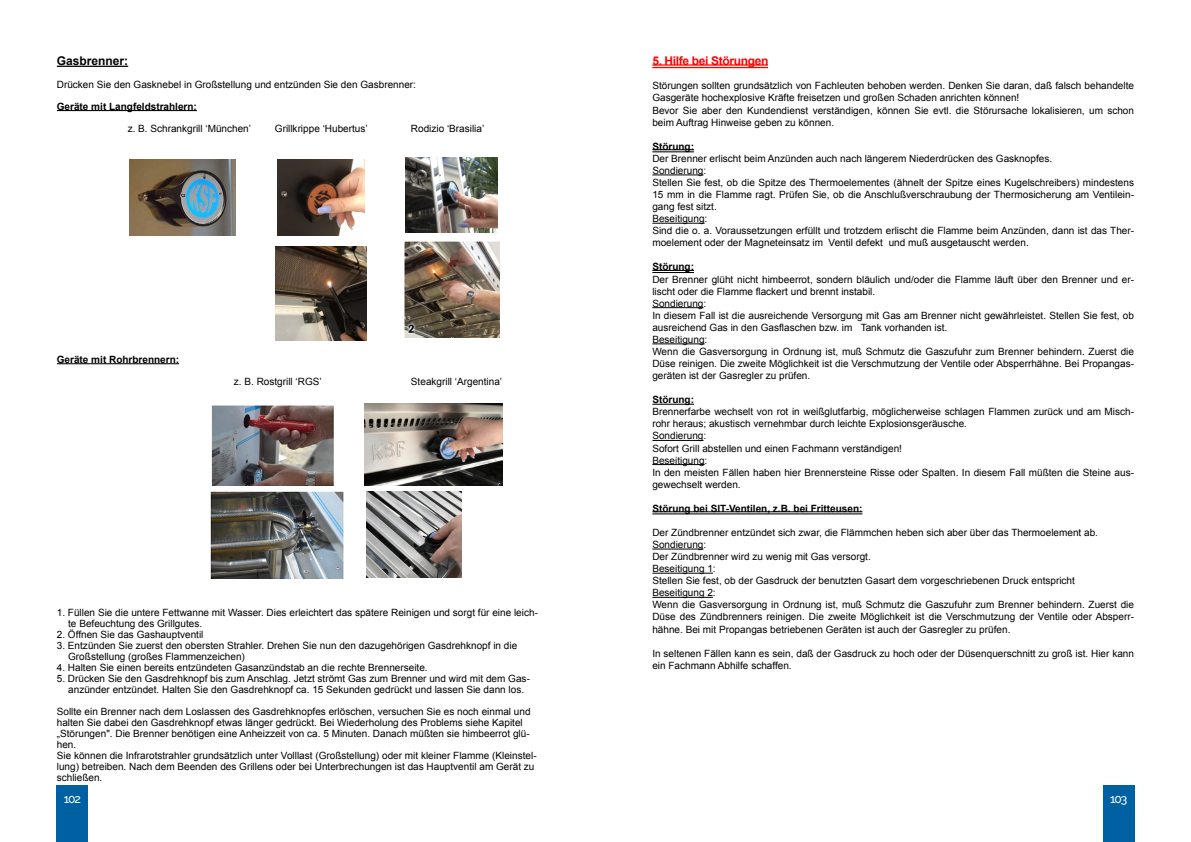
<style>
.page{position:relative;width:1191px;height:842px;background:#fff}
.page>*{position:absolute;margin:0;border:0;box-sizing:border-box;transform-origin:0 0}
.t1{font:700 12px "Arial";letter-spacing:-.03em;color:#f00}
.t2{font:700 12px "Arial";color:#000}
.t3{font:500 12px "Raleway";letter-spacing:-.085em;color:#fff}
.t4{font:10px/12.1px "Arial";color:#000}
.t5{font:700 10px "Arial";color:#000}
</style>
<div class="page">
<hr style="left:57px;top:66px;width:71px;height:1px;background:#000">
<hr style="left:57px;top:110px;width:140px;height:1px;background:#000">
<hr style="left:57px;top:363px;width:122px;height:1px;background:#000">
<img style="left:130px;top:159px;width:105px;height:76px">
<img style="left:277px;top:160px;width:88px;height:76px">
<img style="left:405px;top:157px;width:92px;height:75px">
<img style="left:275px;top:246px;width:91px;height:94px">
<img style="left:405px;top:241px;width:94px;height:96px">
<img style="left:212px;top:404px;width:121px;height:81px">
<img style="left:364px;top:404px;width:138px;height:81px">
<img style="left:211px;top:491px;width:133px;height:87px">
<img style="left:367px;top:492px;width:94px;height:85px">
<hr style="left:652px;top:64px;width:116px;height:2px;background:#f00">
<hr style="left:652px;top:67px;width:116px;height:1px;background:#f00">
<hr style="left:652px;top:149px;width:42px;height:1px;background:#000">
<hr style="left:652px;top:151px;width:42px;height:1px;background:#000">
<hr style="left:652px;top:175px;width:51px;height:1px;background:#000">
<hr style="left:652px;top:223px;width:52px;height:1px;background:#000">
<hr style="left:652px;top:270px;width:42px;height:1px;background:#000">
<hr style="left:652px;top:272px;width:42px;height:1px;background:#000">
<hr style="left:652px;top:307px;width:51px;height:1px;background:#000">
<hr style="left:652px;top:343px;width:52px;height:1px;background:#000">
<hr style="left:652px;top:404px;width:42px;height:1px;background:#000">
<hr style="left:652px;top:440px;width:51px;height:1px;background:#000">
<hr style="left:652px;top:464px;width:52px;height:1px;background:#000">
<hr style="left:652px;top:511px;width:210px;height:1px;background:#000">
<hr style="left:652px;top:513px;width:210px;height:1px;background:#000">
<hr style="left:652px;top:549px;width:51px;height:1px;background:#000">
<hr style="left:652px;top:573px;width:61px;height:1px;background:#000">
<hr style="left:652px;top:597px;width:61px;height:1px;background:#000">
<div style="left:57px;top:785px;width:31px;height:57px;background:#0061a2"></div>
<div style="left:1103px;top:785px;width:31px;height:57px;background:#0061a2"></div>
<p class="t2" style="left:57px;top:53px;width:73px">Gasbrenner:</p>
<p class="t4" style="left:57px;top:78px;width:361px">Drücken Sie den Gasknebel in Großstellung und entzünden Sie den Gasbrenner:</p>
<p class="t5" style="left:57px;top:99px;width:142px">Geräte mit Langfeldstrahlern:</p>
<p class="t4" style="left:128px;top:122px;width:125px">z. B. Schrankgrill ‘München’</p>
<p class="t4" style="left:275px;top:122px;width:94px">Grillkrippe ‘Hubertus’</p>
<p class="t4" style="left:411px;top:122px;width:75px">Rodizio ‘Brasilia’</p>
<p class="t5" style="left:57px;top:353px;width:124px">Geräte mit Rohrbrennern:</p>
<p class="t4" style="left:234px;top:375px;width:89px">z. B. Rostgrill ‘RGS’</p>
<p class="t4" style="left:411px;top:375px;width:93px">Steakgrill ‘Argentina’</p>
<p class="t4" style="left:68px;top:607px;width:471px;line-height:11px;text-indent:-11px">1. Füllen Sie die untere Fettwanne mit Wasser. Dies erleichtert das spätere Reinigen und sorgt für eine leich&shy;te Befeuchtung des Grillgutes.</p>
<p class="t4" style="left:57px;top:628px;width:148px">2. Öffnen Sie das Gashauptventil</p>
<p class="t4" style="left:68px;top:640px;width:450px;line-height:11px;text-indent:-11px">3. Entzünden Sie zuerst den obersten Strahler. Drehen Sie nun den dazugehörigen Gasdrehknopf in die<br>Großstellung (großes Flammenzeichen)</p>
<p class="t4" style="left:57px;top:661px;width:372px">4. Halten Sie einen bereits entzündeten Gasanzündstab an die rechte Brennerseite.</p>
<p class="t4" style="left:57px;top:673px;width:474px;line-height:11px;text-align:center">5. Drücken Sie den Gasdrehknopf bis zum Anschlag. Jetzt strömt Gas zum Brenner und wird mit dem Gas&shy;anzünder entzündet. Halten Sie den Gasdrehknopf ca. 15 Sekunden gedrückt und lassen Sie dann los.</p>
<p class="t4" style="left:57px;top:706px;width:481px;line-height:11px">Sollte ein Brenner nach dem Loslassen des Gasdrehknopfes erlöschen, versuchen Sie es noch einmal und halten Sie dabei den Gasdrehknopf etwas länger gedrückt. Bei Wiederholung des Problems siehe Kapitel „Störungen". Die Brenner benötigen eine Anheizzeit von ca. 5 Minuten. Danach müßten sie himbeerrot glü&shy;hen.<br>Sie können die Infrarotstrahler grundsätzlich unter Volllast (Großstellung) oder mit kleiner Flamme (Kleinstel&shy;lung) betreiben. Nach dem Beenden des Grillens oder bei Unterbrechungen ist das Hauptventil am Gerät zu schließen.</p>
<p class="t1" style="left:652px;top:53px;width:118px">5. Hilfe bei Störungen</p>
<p class="t4" style="left:652px;top:80px;width:483px">Störungen sollten grundsätzlich von Fachleuten behoben werden. Denken Sie daran, daß falsch behandelte Gasgeräte hochexplosive Kräfte freisetzen und großen Schaden anrichten können!<br>Bevor Sie aber den Kundendienst verständigen, können Sie evtl. die Störursache lokalisieren, um schon beim Auftrag Hinweise geben zu können.</p>
<p class="t5" style="left:652px;top:140px;width:43px">Störung:</p>
<p class="t4" style="left:652px;top:152px;width:483px">Der Brenner erlischt beim Anzünden auch nach längerem Niederdrücken des Gasknopfes.<br>Sondierung:<br>Stellen Sie fest, ob die Spitze des Thermoelementes (ähnelt der Spitze eines Kugelschreibers) mindestens 15 mm in die Flamme ragt. Prüfen Sie, ob die Anschlußverschraubung der Thermosicherung am Ventilein&shy;gang fest sitzt.<br>Beseitigung:<br>Sind die o. a. Voraussetzungen erfüllt und trotzdem erlischt die Flamme beim Anzünden, dann ist das Ther&shy;moelement oder der Magneteinsatz im Ventil defekt und muß ausgetauscht werden.</p>
<p class="t5" style="left:652px;top:260px;width:43px">Störung:</p>
<p class="t4" style="left:652px;top:273px;width:483px">Der Brenner glüht nicht himbeerrot, sondern bläulich und/oder die Flamme läuft über den Brenner und er&shy;lischt oder die Flamme flackert und brennt instabil.<br>Sondierung:<br>In diesem Fall ist die ausreichende Versorgung mit Gas am Brenner nicht gewährleistet. Stellen Sie fest, ob ausreichend Gas in den Gasflaschen bzw. im Tank vorhanden ist.<br>Beseitigung:<br>Wenn die Gasversorgung in Ordnung ist, muß Schmutz die Gaszufuhr zum Brenner behindern. Zuerst die Düse reinigen. Die zweite Möglichkeit ist die Verschmutzung der Ventile oder Absperrhähne. Bei Propangas&shy;geräten ist der Gasregler zu prüfen.</p>
<p class="t5" style="left:652px;top:393px;width:43px">Störung:</p>
<p class="t4" style="left:652px;top:406px;width:483px">Brennerfarbe wechselt von rot in weißglutfarbig, möglicherweise schlagen Flammen zurück und am Misch&shy;rohr heraus; akustisch vernehmbar durch leichte Explosionsgeräusche.<br>Sondierung:<br>Sofort Grill abstellen und einen Fachmann verständigen!<br>Beseitigung:<br>In den meisten Fällen haben hier Brennersteine Risse oder Spalten. In diesem Fall müßten die Steine aus&shy;gewechselt werden.</p>
<p class="t5" style="left:652px;top:502px;width:212px">Störung bei SIT-Ventilen, z.B. bei Fritteusen:</p>
<p class="t4" style="left:652px;top:526px;width:483px">Der Zündbrenner entzündet sich zwar, die Flämmchen heben sich aber über das Thermoelement ab.<br>Sondierung:<br>Der Zündbrenner wird zu wenig mit Gas versorgt.<br>Beseitigung 1:<br>Stellen Sie fest, ob der Gasdruck der benutzten Gasart dem vorgeschriebenen Druck entspricht<br>Beseitigung 2:<br>Wenn die Gasversorgung in Ordnung ist, muß Schmutz die Gaszufuhr zum Brenner behindern. Zuerst die Düse des Zündbrenners reinigen. Die zweite Möglichkeit ist die Verschmutzung der Ventile oder Absperr&shy;hähne. Bei mit Propangas betriebenen Geräten ist auch der Gasregler zu prüfen.</p>
<p class="t4" style="left:652px;top:647px;width:483px">In seltenen Fällen kann es sein, daß der Gasdruck zu hoch oder der Düsenquerschnitt zu groß ist. Hier kann ein Fachmann Abhilfe schaffen.</p>
<p class="t3" style="left:64px;top:792px;width:19px">102</p>
<p class="t3" style="left:1110px;top:792px;width:19px">103</p>
</div>
